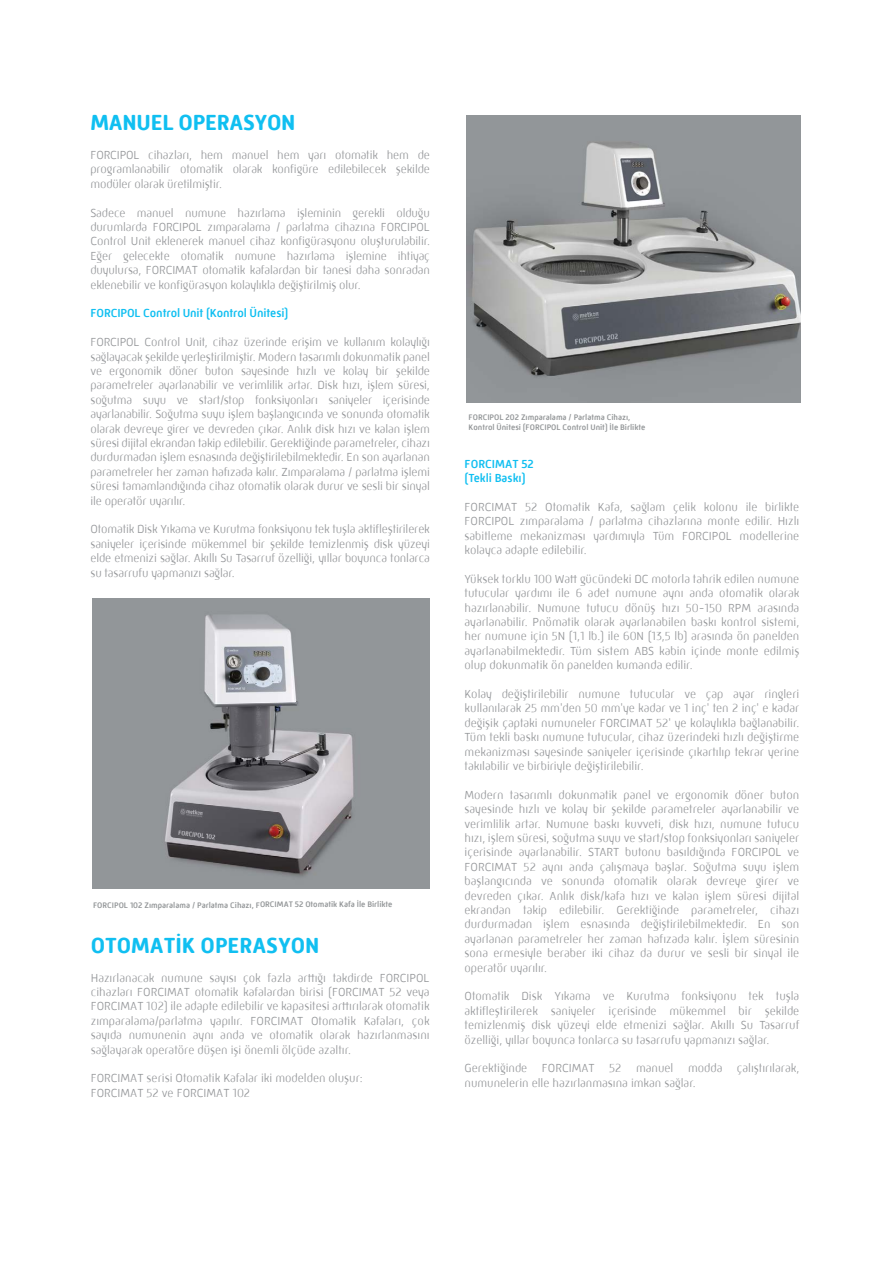
<style>
.page{position:relative;width:893px;height:1263px;background:#fff}
.page>*{position:absolute;margin:0;border:0;box-sizing:border-box;transform-origin:0 0}
.t1{font:700 22.5px "Mic 32 New Rounded W00";letter-spacing:-.005em;color:#10bff1}
.t2{font:300 12px/14.4px "Mic 32 New Rounded W00";color:#939598;text-align:justify}
.t3{font:500 12px/14.4px "Mic 32 New Rounded W00";letter-spacing:-.01em;color:#10bff1}
.t4{font:500 8.25px/9.9px "Mic 32 New Rounded W00";color:#939698}
</style>
<div class="page">
<img style="left:92px;top:599px;width:338px;height:289px">
<img style="left:466px;top:115px;width:335px;height:287px">
<h1 class="t1" style="left:90px;top:110px;width:207px">MANUEL OPERASYON</h1>
<p class="t2" style="left:90px;top:148px;width:341px">FORCIPOL cihazları, hem manuel hem yarı otomatik hem de programlanabilir otomatik olarak konfigüre edilebilecek şekilde modüler olarak üretilmiştir.</p>
<p class="t2" style="left:90px;top:205px;width:341px">Sadece manuel numune hazırlama işleminin gerekli olduğu durumlarda FORCIPOL zımparalama / parlatma cihazına FORCIPOL Control Unit eklenerek manuel cihaz konfigürasyonu oluşturulabilir.<br>Eğer gelecekte otomatik numune hazırlama işlemine ihtiyaç duyulursa, FORCIMAT otomatik kafalardan bir tanesi daha sonradan eklenebilir ve konfigürasyon kolaylıkla değiştirilmiş olur.</p>
<p class="t3" style="left:90px;top:306px;width:199px">FORCIPOL Control Unit (Kontrol Ünitesi)</p>
<p class="t2" style="left:90px;top:335px;width:341px">FORCIPOL Control Unit, cihaz üzerinde erişim ve kullanım kolaylığı sağlayacak şekilde yerleştirilmiştir. Modern tasarımlı dokunmatik panel ve ergonomik döner buton sayesinde hızlı ve kolay bir şekilde parametreler ayarlanabilir ve verimlilik artar. Disk hızı, işlem süresi, soğutma suyu ve start/stop fonksiyonları saniyeler içerisinde ayarlanabilir. Soğutma suyu işlem başlangıcında ve sonunda otomatik olarak devreye girer ve devreden çıkar. Anlık disk hızı ve kalan işlem süresi dijital ekrandan takip edilebilir. Gerektiğinde parametreler, cihazı durdurmadan işlem esnasında değiştirilebilmektedir. En son ayarlanan parametreler her zaman hafızada kalır. Zımparalama / parlatma işlemi süresi tamamlandığında cihaz otomatik olarak durur ve sesli bir sinyal ile operatör uyarılır.</p>
<p class="t2" style="left:90px;top:522px;width:341px">Otomatik Disk Yıkama ve Kurutma fonksiyonu tek tuşla aktifleştirilerek saniyeler içerisinde mükemmel bir şekilde temizlenmiş disk yüzeyi elde etmenizi sağlar. Akıllı Su Tasarruf özelliği, yıllar boyunca tonlarca su tasarrufu yapmanızı sağlar.</p>
<p class="t4" style="left:93px;top:900px;width:301px">FORCIPOL 102 Zımparalama / Parlatma Cihazı, FORCIMAT 52 Otomatik Kafa İle Birlikte</p>
<h1 class="t1" style="left:91px;top:932px;width:230px">OTOMATİK OPERASYON</h1>
<p class="t2" style="left:91px;top:970px;width:340px">Hazırlanacak numune sayısı çok fazla arttığı takdirde FORCIPOL cihazları FORCIMAT otomatik kafalardan birisi (FORCIMAT 52 veya FORCIMAT 102) ile adapte edilebilir ve kapasitesi arttırılarak otomatik zımparalama/parlatma yapılır. FORCIMAT Otomatik Kafaları, çok sayıda numunenin aynı anda ve otomatik olarak hazırlanmasını sağlayarak operatöre düşen işi önemli ölçüde azaltır.</p>
<p class="t2" style="left:91px;top:1071px;width:274px">FORCIMAT serisi Otomatik Kafalar iki modelden oluşur:<br>FORCIMAT 52 ve FORCIMAT 102</p>
<p class="t4" style="left:469px;top:412px;width:178px">FORCIPOL 202 Zımparalama / Parlatma Cihazı,<br>Kontrol Ünitesi (FORCIPOL Control Unit) İle Birlikte</p>
<p class="t3" style="left:464px;top:456px;width:71px">FORCIMAT 52 (Tekli Baskı)</p>
<p class="t2" style="left:464px;top:499px;width:336px">FORCIMAT 52 Otomatik Kafa, sağlam çelik kolonu ile birlikte FORCIPOL zımparalama / parlatma cihazlarına monte edilir. Hızlı sabitleme mekanizması yardımıyla Tüm FORCIPOL modellerine kolayca adapte edilebilir.</p>
<p class="t2" style="left:464px;top:571px;width:336px">Yüksek torklu 100 Watt gücündeki DC motorla tahrik edilen numune tutucular yardımı ile 6 adet numune aynı anda otomatik olarak hazırlanabilir. Numune tutucu dönüş hızı 50-150 RPM arasında ayarlanabilir. Pnömatik olarak ayarlanabilen baskı kontrol sistemi, her numune için 5N (1,1 lb.) ile 60N (13,5 lb) arasında ön panelden ayarlanabilmektedir. Tüm sistem ABS kabin içinde monte edilmiş olup dokunmatik ön panelden kumanda edilir.</p>
<p class="t2" style="left:464px;top:687px;width:336px">Kolay değiştirilebilir numune tutucular ve çap ayar ringleri kullanılarak 25 mm'den 50 mm'ye kadar ve 1 inç' ten 2 inç' e kadar değişik çaptaki numuneler FORCIMAT 52' ye kolaylıkla bağlanabilir.<br>Tüm tekli baskı numune tutucular, cihaz üzerindeki hızlı değiştirme mekanizması sayesinde saniyeler içerisinde çıkartılıp tekrar yerine takılabilir ve birbiriyle değiştirilebilir.</p>
<p class="t2" style="left:464px;top:787px;width:336px">Modern tasarımlı dokunmatik panel ve ergonomik döner buton sayesinde hızlı ve kolay bir şekilde parametreler ayarlanabilir ve verimlilik artar. Numune baskı kuvveti, disk hızı, numune tutucu hızı, işlem süresi, soğutma suyu ve start/stop fonksiyonları saniyeler içerisinde ayarlanabilir. START butonu basıldığında FORCIPOL ve FORCIMAT 52 aynı anda çalışmaya başlar. Soğutma suyu işlem başlangıcında ve sonunda otomatik olarak devreye girer ve devreden çıkar. Anlık disk/kafa hızı ve kalan işlem süresi dijital ekrandan takip edilebilir. Gerektiğinde parametreler, cihazı durdurmadan işlem esnasında değiştirilebilmektedir. En son ayarlanan parametreler her zaman hafızada kalır. İşlem süresinin sona ermesiyle beraber iki cihaz da durur ve sesli bir sinyal ile operatör uyarılır.</p>
<p class="t2" style="left:464px;top:989px;width:336px">Otomatik Disk Yıkama ve Kurutma fonksiyonu tek tuşla aktifleştirilerek saniyeler içerisinde mükemmel bir şekilde temizlenmiş disk yüzeyi elde etmenizi sağlar. Akıllı Su Tasarruf özelliği, yıllar boyunca tonlarca su tasarrufu yapmanızı sağlar.</p>
<p class="t2" style="left:464px;top:1061px;width:336px">Gerektiğinde FORCIMAT 52 manuel modda çalıştırılarak, numunelerin elle hazırlanmasına imkan sağlar.</p>
</div>
